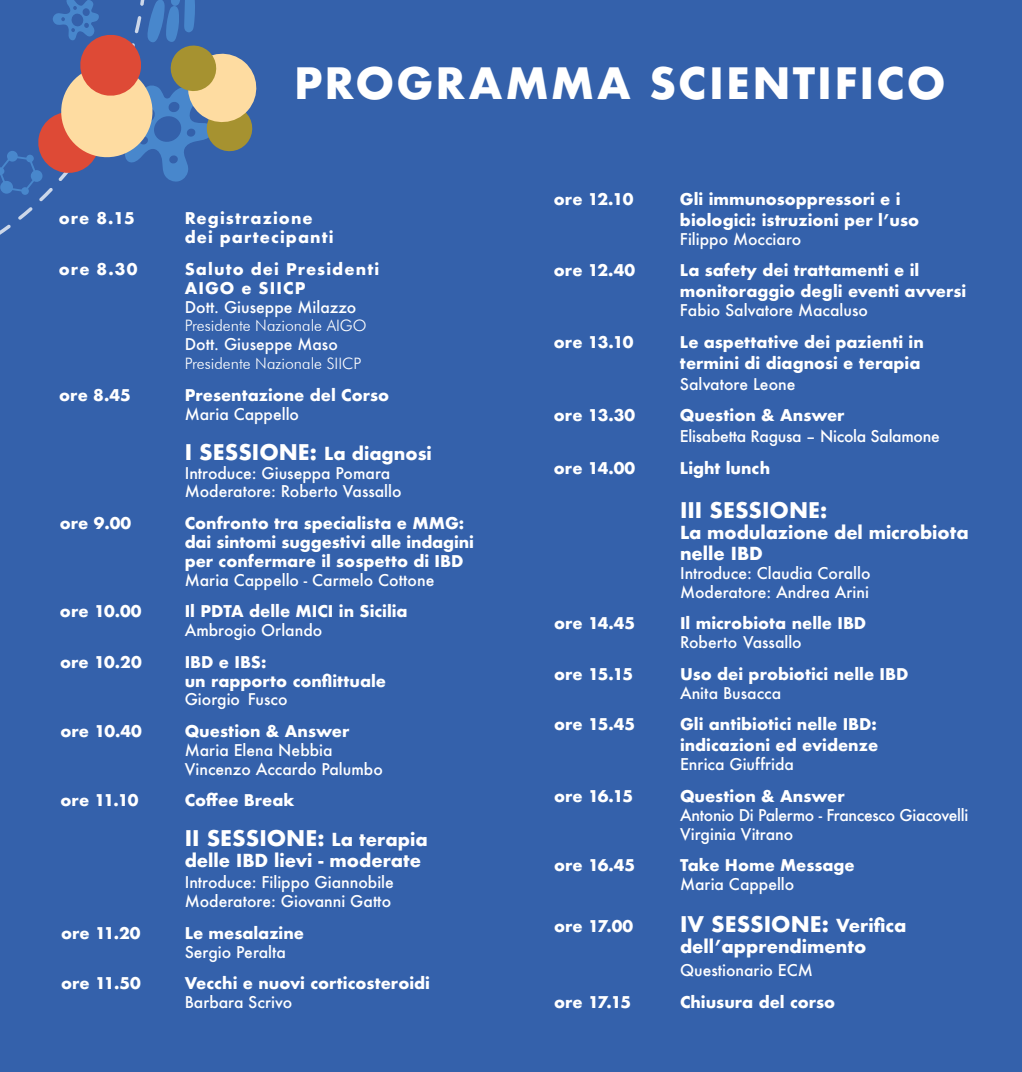
<style>
.page{position:relative;width:1022px;height:1072px;background:#fff}
.page>*{position:absolute;margin:0;border:0;box-sizing:border-box;transform-origin:0 0}
.t1{font:700 42px "Futura";letter-spacing:.05em;color:#fff}
.t2{font:700 21px "Futura";color:#fff}
.t3{font:700 17.5px/21px "Futura";color:#fff}
.t4{font:700 15.75px/21px "Futura";color:#fff}
.t5{font:500 15.75px/18.9px "Futura";color:#fff}
.t6{font:500 15.75px/18.9px "Futura";letter-spacing:-.02em;color:#fff}
.t7{font:700 15.75px/18.9px "Futura";letter-spacing:.07em;color:#fff}
.t8{font:300 15.75px "Futura BT";color:#fff}
.s1{font-size:17.5px}
</style>
<div class="page">
<div style="left:0;top:0;width:1021px;height:1071px;background:#3461ab"></div>
<svg style="left:0;top:0;width:257px;height:235px"></svg>
<h1 class="t1" style="left:294px;top:53px;width:653px">PROGRAMMA SCIENTIFICO</h1>
<p class="t4" style="left:59px;top:208px;width:78px">ore 8.15</p>
<p class="t7" style="left:185px;top:209px;width:150px">Registrazione dei partecipanti</p>
<p class="t4" style="left:59px;top:258px;width:80px">ore 8.30</p>
<p class="t7" style="left:185px;top:259px;width:196px">Saluto dei Presidenti<br>AIGO e SIICP</p>
<p class="t5" style="left:185px;top:297px;width:173px">Dott. Giuseppe Milazzo</p>
<p class="t8" style="left:185px;top:316px;width:183px">Presidente Nazionale AIGO</p>
<p class="t5" style="left:185px;top:335px;width:155px">Dott. Giuseppe Maso</p>
<p class="t8" style="left:185px;top:354px;width:178px">Presidente Nazionale SIICP</p>
<p class="t4" style="left:59px;top:384px;width:73px">ore 8.45</p>
<p class="t4" style="left:185px;top:384px;width:206px">Presentazione del Corso</p>
<p class="t5" style="left:185px;top:404px;width:116px">Maria Cappello</p>
<h2 class="t2" style="left:185px;top:436px;width:249px">I SESSIONE: <span class="s1">La diagnosi</span></h2>
<p class="t5" style="left:185px;top:463px;width:218px">Introduce: Giuseppa Pomara<br>Moderatore: Roberto Vassallo</p>
<p class="t4" style="left:60px;top:512px;width:73px">ore 9.00</p>
<p class="t4" style="left:185px;top:513px;width:291px;line-height:18.9px">Confronto tra specialista e MMG: dai sintomi suggestivi alle indagini per confermare il sospetto di IBD</p>
<p class="t5" style="left:185px;top:570px;width:251px">Maria Cappello - Carmelo Cottone</p>
<p class="t4" style="left:60px;top:600px;width:83px">ore 10.00</p>
<p class="t4" style="left:185px;top:600px;width:224px">Il PDTA delle MICI in Sicilia</p>
<p class="t5" style="left:185px;top:620px;width:139px">Ambrogio Orlando</p>
<p class="t4" style="left:60px;top:651px;width:83px">ore 10.20</p>
<p class="t4" style="left:185px;top:652px;width:203px;line-height:18.9px">IBD e IBS:<br>un rapporto conflittuale</p>
<p class="t5" style="left:185px;top:690px;width:104px">Giorgio Fusco</p>
<p class="t4" style="left:60px;top:720px;width:83px">ore 10.40</p>
<p class="t4" style="left:185px;top:720px;width:166px">Question &amp; Answer</p>
<p class="t5" style="left:185px;top:740px;width:200px">Maria Elena Nebbia<br>Vincenzo Accardo Palumbo</p>
<p class="t4" style="left:61px;top:789px;width:79px">ore 11.10</p>
<p class="t4" style="left:185px;top:789px;width:111px">Coffee Break</p>
<h2 class="t2" style="left:185px;top:823px;width:244px">II SESSIONE: <span class="s1">La terapia</span></h2>
<p class="t3" style="left:185px;top:850px;width:238px">delle IBD lievi - moderate</p>
<p class="t5" style="left:185px;top:872px;width:211px">Introduce: Filippo Giannobile<br>Moderatore: Giovanni Gatto</p>
<p class="t4" style="left:61px;top:922px;width:81px">ore 11.20</p>
<p class="t4" style="left:185px;top:922px;width:121px">Le mesalazine</p>
<p class="t5" style="left:185px;top:942px;width:103px">Sergio Peralta</p>
<p class="t4" style="left:61px;top:972px;width:81px">ore 11.50</p>
<p class="t4" style="left:185px;top:972px;width:247px">Vecchi e nuovi corticosteroidi</p>
<p class="t5" style="left:185px;top:992px;width:109px">Barbara Scrivo</p>
<p class="t4" style="left:554px;top:188px;width:81px">ore 12.10</p>
<p class="t4" style="left:680px;top:188px;width:241px">Gli immunosoppressori e i biologici: istruzioni per l’uso</p>
<p class="t5" style="left:680px;top:229px;width:123px">Filippo Mocciaro</p>
<p class="t4" style="left:554px;top:260px;width:83px">ore 12.40</p>
<p class="t4" style="left:680px;top:260px;width:288px">La safety dei trattamenti e il monitoraggio degli eventi avversi</p>
<p class="t5" style="left:680px;top:301px;width:189px">Fabio Salvatore Macaluso</p>
<p class="t4" style="left:554px;top:331px;width:81px">ore 13.10</p>
<p class="t4" style="left:680px;top:331px;width:245px">Le aspettative dei pazienti in termini di diagnosi e terapia</p>
<p class="t5" style="left:680px;top:374px;width:117px">Salvatore Leone</p>
<p class="t4" style="left:554px;top:405px;width:83px">ore 13.30</p>
<p class="t4" style="left:680px;top:405px;width:166px">Question &amp; Answer</p>
<p class="t6" style="left:680px;top:427px;width:261px">Elisabetta Ragusa – Nicola Salamone</p>
<p class="t4" style="left:554px;top:457px;width:83px">ore 14.00</p>
<p class="t4" style="left:680px;top:457px;width:92px">Light lunch</p>
<h2 class="t2" style="left:680px;top:495px;width:149px">III SESSIONE:</h2>
<p class="t3" style="left:680px;top:522px;width:290px">La modulazione del microbiota nelle IBD</p>
<p class="t5" style="left:680px;top:563px;width:192px">Introduce: Claudia Corallo<br>Moderatore: Andrea Arini</p>
<p class="t4" style="left:554px;top:613px;width:83px">ore 14.45</p>
<p class="t4" style="left:680px;top:613px;width:188px">Il microbiota nelle IBD</p>
<p class="t5" style="left:680px;top:633px;width:123px">Roberto Vassallo</p>
<p class="t4" style="left:554px;top:663px;width:81px">ore 15.15</p>
<p class="t4" style="left:680px;top:663px;width:230px">Uso dei probiotici nelle IBD</p>
<p class="t5" style="left:680px;top:683px;width:103px">Anita Busacca</p>
<p class="t4" style="left:554px;top:713px;width:83px">ore 15.45</p>
<p class="t4" style="left:680px;top:713px;width:200px">Gli antibiotici nelle IBD: indicazioni ed evidenze</p>
<p class="t5" style="left:680px;top:754px;width:116px">Enrica Giuffrida</p>
<p class="t4" style="left:554px;top:785px;width:81px">ore 16.15</p>
<p class="t4" style="left:680px;top:785px;width:166px">Question &amp; Answer</p>
<p class="t6" style="left:680px;top:805px;width:290px">Antonio Di Palermo - Francesco Giacovelli<br>Virginia Vitrano</p>
<p class="t4" style="left:554px;top:854px;width:83px">ore 16.45</p>
<p class="t4" style="left:680px;top:854px;width:176px">Take Home Message</p>
<p class="t5" style="left:680px;top:874px;width:116px">Maria Cappello</p>
<p class="t4" style="left:554px;top:915px;width:81px">ore 17.00</p>
<h2 class="t2" style="left:680px;top:908px;width:228px">IV SESSIONE: <span class="s1">Verifica</span></h2>
<p class="t3" style="left:680px;top:935px;width:188px">dell’apprendimento</p>
<p class="t5" style="left:680px;top:960px;width:134px">Questionario ECM</p>
<p class="t4" style="left:554px;top:991px;width:79px">ore 17.15</p>
<p class="t4" style="left:680px;top:991px;width:157px">Chiusura del corso</p>
</div>
